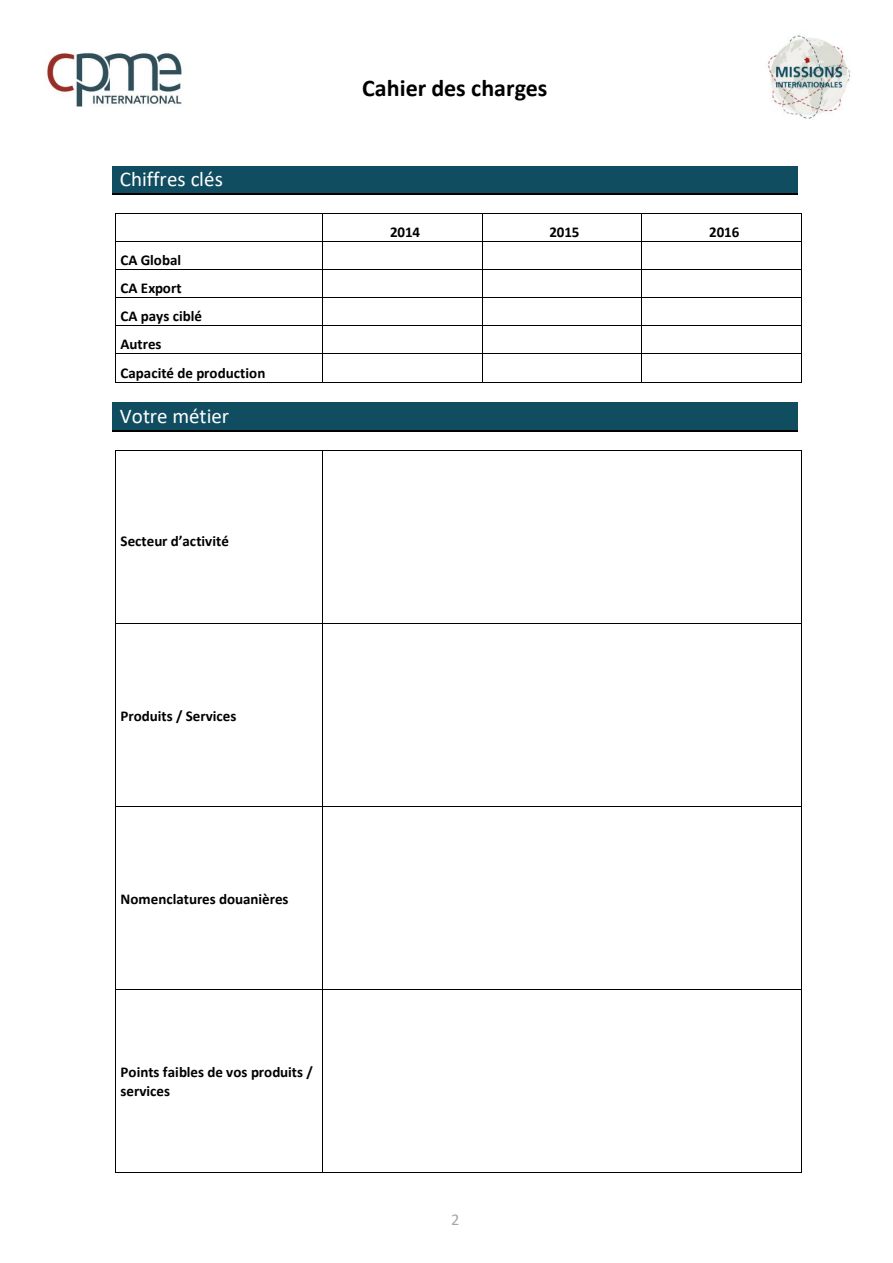
<style>
.page{position:relative;width:893px;height:1263px;background:#fff}
.page>*{position:absolute;margin:0;border:0;box-sizing:border-box;transform-origin:0 0}
.t1{font:700 24px "Calibri";letter-spacing:-.005em;color:#000}
.t2{font:21px "Calibri";color:#fff}
.t3{font:16.5px "Calibri";color:#a6a6a6}
.t4{font:700 15px/28px "Calibri";color:#000}
</style>
<div class="page">
<img style="left:46px;top:52px;width:137px;height:55px">
<img style="left:768px;top:35px;width:82px;height:84px">
<div style="left:113px;top:166px;width:685px;height:27px;background:#114d61"></div>
<hr style="left:113px;top:193px;width:685px;height:2px;background:#000">
<hr style="left:116px;top:213px;width:206px;height:1px;background:#000">
<hr style="left:323px;top:213px;width:159px;height:1px;background:#000">
<hr style="left:483px;top:213px;width:158px;height:1px;background:#000">
<hr style="left:642px;top:213px;width:159px;height:1px;background:#000">
<hr style="left:116px;top:241px;width:206px;height:1px;background:#000">
<hr style="left:323px;top:241px;width:159px;height:1px;background:#000">
<hr style="left:483px;top:241px;width:158px;height:1px;background:#000">
<hr style="left:642px;top:241px;width:159px;height:1px;background:#000">
<hr style="left:116px;top:270px;width:206px;height:1px;background:#000">
<hr style="left:323px;top:270px;width:159px;height:1px;background:#000">
<hr style="left:483px;top:270px;width:158px;height:1px;background:#000">
<hr style="left:642px;top:270px;width:159px;height:1px;background:#000">
<hr style="left:116px;top:297px;width:206px;height:1px;background:#000">
<hr style="left:323px;top:297px;width:159px;height:1px;background:#000">
<hr style="left:483px;top:297px;width:158px;height:1px;background:#000">
<hr style="left:642px;top:297px;width:159px;height:1px;background:#000">
<hr style="left:116px;top:325px;width:206px;height:1px;background:#000">
<hr style="left:323px;top:325px;width:159px;height:1px;background:#000">
<hr style="left:483px;top:325px;width:158px;height:1px;background:#000">
<hr style="left:642px;top:325px;width:159px;height:1px;background:#000">
<hr style="left:116px;top:354px;width:206px;height:1px;background:#000">
<hr style="left:323px;top:354px;width:159px;height:1px;background:#000">
<hr style="left:483px;top:354px;width:158px;height:1px;background:#000">
<hr style="left:642px;top:354px;width:159px;height:1px;background:#000">
<svg style="left:115px;top:213px;width:1px;height:170px"></svg>
<hr style="left:116px;top:382px;width:206px;height:1px;background:#000">
<svg style="left:322px;top:213px;width:1px;height:170px"></svg>
<hr style="left:323px;top:382px;width:159px;height:1px;background:#000">
<svg style="left:482px;top:213px;width:1px;height:170px"></svg>
<hr style="left:483px;top:382px;width:158px;height:1px;background:#000">
<svg style="left:641px;top:213px;width:1px;height:170px"></svg>
<hr style="left:642px;top:382px;width:159px;height:1px;background:#000">
<svg style="left:801px;top:213px;width:1px;height:170px"></svg>
<div style="left:113px;top:403px;width:685px;height:27px;background:#114d61"></div>
<hr style="left:113px;top:430px;width:685px;height:1px;background:#000">
<hr style="left:116px;top:450px;width:206px;height:1px;background:#000">
<hr style="left:323px;top:450px;width:478px;height:1px;background:#000">
<hr style="left:115px;top:450px;width:1px;height:173px;background:#000">
<hr style="left:322px;top:450px;width:1px;height:173px;background:#000">
<hr style="left:801px;top:450px;width:1px;height:173px;background:#000">
<hr style="left:116px;top:623px;width:206px;height:1px;background:#000">
<hr style="left:323px;top:623px;width:478px;height:1px;background:#000">
<hr style="left:115px;top:624px;width:1px;height:182px;background:#000">
<hr style="left:322px;top:624px;width:1px;height:182px;background:#000">
<hr style="left:801px;top:624px;width:1px;height:182px;background:#000">
<hr style="left:116px;top:806px;width:206px;height:1px;background:#000">
<hr style="left:323px;top:806px;width:478px;height:1px;background:#000">
<hr style="left:115px;top:807px;width:1px;height:182px;background:#000">
<hr style="left:322px;top:807px;width:1px;height:182px;background:#000">
<hr style="left:801px;top:807px;width:1px;height:182px;background:#000">
<hr style="left:116px;top:989px;width:206px;height:1px;background:#000">
<hr style="left:323px;top:989px;width:478px;height:1px;background:#000">
<hr style="left:115px;top:990px;width:1px;height:182px;background:#000">
<hr style="left:116px;top:1172px;width:206px;height:1px;background:#000">
<hr style="left:322px;top:990px;width:1px;height:182px;background:#000">
<hr style="left:323px;top:1172px;width:478px;height:1px;background:#000">
<hr style="left:801px;top:990px;width:1px;height:182px;background:#000">
<h2 class="t2" style="left:120px;top:165px;width:105px">Chiffres clés</h2>
<p class="t4" style="left:121px;top:246px;width:146px">CA Global<br>CA Export<br>CA pays ciblé<br>Autres<br>Capacité de production</p>
<h2 class="t2" style="left:120px;top:401px;width:111px">Votre métier</h2>
<p class="t4" style="left:121px;top:527px;width:110px">Secteur d’activité</p>
<p class="t4" style="left:121px;top:701px;width:117px">Produits / Services</p>
<h1 class="t1" style="left:362px;top:71px;width:187px">Cahier des charges</h1>
<p class="t4" style="left:390px;top:218px;width:32px">2014</p>
<p class="t4" style="left:549px;top:218px;width:32px">2015</p>
<p class="t4" style="left:709px;top:218px;width:32px">2016</p>
<p class="t4" style="left:121px;top:884px;width:169px">Nomenclatures douanières</p>
<p class="t4" style="left:121px;top:1063px;width:194px;line-height:18.3px">Points faibles de vos produits / services</p>
<p class="t3" style="left:451px;top:1208px;width:10px">2</p>
</div>
